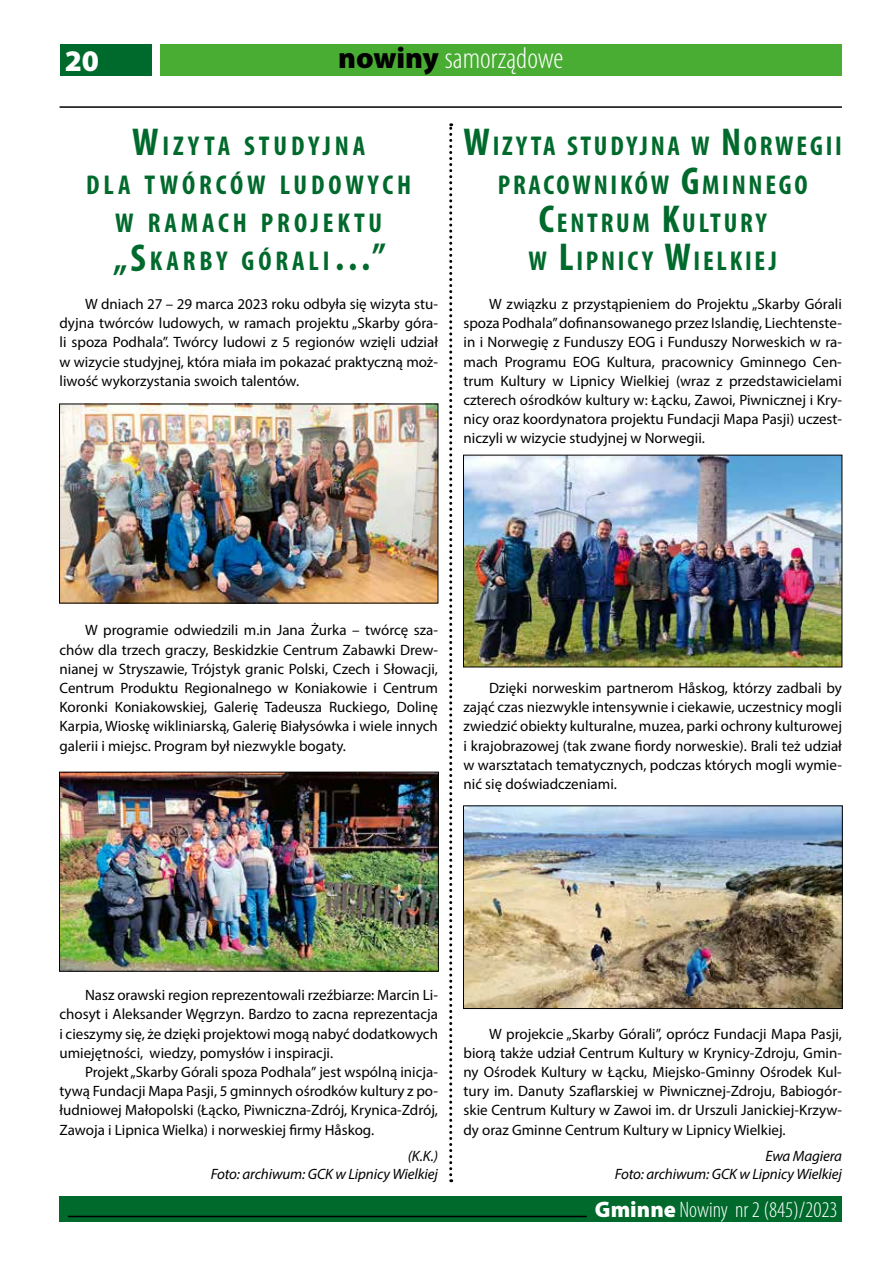
<style>
.page{position:relative;width:893px;height:1263px;background:#fff}
.page>*{position:absolute;margin:0;border:0;box-sizing:border-box;transform-origin:0 0}
.t1{font:300 condensed 30px "Myriad Pro";color:#fff}
.t2{font:900 30px "Myriad Pro";color:#fff}
.t3{font:700 condensed 27.3px/38.4px "Myriad Pro";letter-spacing:.105em;color:#006a2c;text-align:center}
.t4{font:700 condensed 27.3px/38.4px "Myriad Pro";letter-spacing:.145em;color:#006a2c}
.t5{font:300 condensed 22.5px "Myriad Pro";color:#fff}
.t6{font:15px/19.2px "Myriad Pro";color:#000;text-align:justify}
.t7{font:italic 15px/18px "Myriad Pro";letter-spacing:-.01em;color:#000;text-align:right}
.s1{font-weight:900;font-stretch:normal;color:#000}
.s2{font-size:39px}
.s3{font-weight:900;font-stretch:normal}
</style>
<div class="page">
<div style="left:60px;top:1196px;width:782px;height:26px;background:#006a2c"></div>
<hr style="left:60px;top:106px;width:782px;height:2px;background:#000">
<hr style="left:68px;top:1216px;width:519px;height:1px;background:#000">
<div style="left:160px;top:44px;width:682px;height:32px;background:#49ad33"></div>
<div style="left:60px;top:44px;width:91px;height:32px;background:#006a2c"></div>
<img style="left:61px;top:406px;width:375px;height:195px">
<img style="left:61px;top:774px;width:376px;height:195px">
<div style="left:59px;top:772px;width:380px;height:199px;border:1px solid #000"></div>
<img style="left:465px;top:457px;width:375px;height:208px">
<img style="left:465px;top:807px;width:376px;height:200px">
<div style="left:463px;top:805px;width:380px;height:204px;border:1px solid #000"></div>
<svg style="left:449px;top:123px;width:3px;height:1059px"></svg>
<h1 class="t2" style="left:65px;top:41px;width:36px">20</h1>
<h1 class="t1" style="left:338px;top:42px;width:227px"><span class="s1">nowiny</span> samorządowe</h1>
<h2 class="t4" style="left:86px;top:126px;width:281px;text-indent:46px"><span class="s2">W</span>IZYTA STUD YJNA<br>DL A TWÓRCÓW LUD</h2>
<h2 class="t4" style="left:113px;top:165px;width:299px;text-indent:215px">OWYCH<br>W RAMACH PROJEKTU <span class="s2">„S</span>KARBY GÓRALI<span class="s2">…”</span></h2>
<p class="t6" style="left:60px;top:294px;width:380px;text-indent:26px">W dniach 27 – 29 marca 2023 roku odbyła się wizyta stu&shy;dyjna twórców ludowych, w ramach projektu „Skarby góra&shy;li spoza Podhala”. Twórcy ludowi z 5 regionów wzięli udział w wizycie studyjnej, która miała im pokazać praktyczną moż&shy;liwość wykorzystania swoich talentów.</p>
<h2 class="t3" style="left:463px;top:126px;width:380px"><span class="s2">W</span>IZYTA STUDYJNA W <span class="s2">N</span> ORWEGII<br>PRACOWNIKÓW <span class="s2">G</span>MINNEGO<br><span class="s2">C</span>ENTRUM <span class="s2">K</span>ULTURY<br>W <span class="s2">L</span>IPNICY <span class="s2">W</span>IELKIEJ</h2>
<p class="t6" style="left:463px;top:294px;width:380px;text-indent:26px">W związku z przystąpieniem do Projektu „Skarby Górali spoza Podhala” dofinansowanego przez Islandię, Liechtenste&shy;in i Norwegię z Funduszy EOG i Funduszy Norweskich w ra&shy;mach Programu EOG Kultura, pracownicy Gminnego Cen&shy;trum Kultury w Lipnicy Wielkiej (wraz z przedstawicielami czterech ośrodków kultury w: Łącku, Zawoi, Piwnicznej i Kry&shy;nicy oraz koordynatora projektu Fundacji Mapa Pasji) uczest&shy;niczyli w wizycie studyjnej w Norwegii.</p>
<p class="t6" style="left:60px;top:620px;width:380px;text-indent:26px">W programie odwiedzili m.in Jana Żurka – twórcę sza&shy;chów dla trzech graczy, Beskidzkie Centrum Zabawki Drew&shy;nianej w Stryszawie, Trójstyk granic Polski, Czech i Słowacji, Centrum Produktu Regionalnego w Koniakowie i Centrum Koronki Koniakowskiej, Galerię Tadeusza Ruckiego, Dolinę Karpia, Wioskę wikliniarską, Galerię Białysówka i wiele innych galerii i miejsc. Program był niezwykle bogaty.</p>
<p class="t6" style="left:463px;top:678px;width:380px;text-indent:26px">Dzięki norweskim partnerom Håskog, którzy zadbali by zająć czas niezwykle intensywnie i ciekawie, uczestnicy mogli zwiedzić obiekty kulturalne, muzea, parki ochrony kulturowej i krajobrazowej (tak zwane fiordy norweskie). Brali też udział w warsztatach tematycznych, podczas których mogli wymie&shy;nić się doświadczeniami.</p>
<p class="t6" style="left:60px;top:985px;width:380px;text-indent:26px">Nasz orawski region reprezentowali rzeźbiarze: Marcin Li&shy;chosyt i Aleksander Węgrzyn. Bardzo to zacna reprezentacja i cieszymy się, że dzięki projektowi mogą nabyć dodatkowych umiejętności, wiedzy, pomysłów i inspiracji.</p>
<p class="t6" style="left:60px;top:1062px;width:380px;text-indent:26px">Projekt „Skarby Górali spoza Podhala” jest wspólną inicja&shy;tywą Fundacji Mapa Pasji, 5 gminnych ośrodków kultury z po&shy;łudniowej Małopolski (Łącko, Piwniczna-Zdrój, Krynica-Zdrój, Zawoja i Lipnica Wielka) i norweskiej firmy Håskog.</p>
<p class="t7" style="left:211px;top:1147px;width:229px">(K.K.)<br>Foto: archiwum: GCK w Lipnicy Wielkiej</p>
<p class="t6" style="left:463px;top:1024px;width:380px;text-indent:26px">W projekcie „Skarby Górali”, oprócz Fundacji Mapa Pasji, biorą także udział Centrum Kultury w Krynicy-Zdroju, Gmin&shy;ny Ośrodek Kultury w Łącku, Miejsko-Gminny Ośrodek Kul&shy;tury im. Danuty Szaflarskiej w Piwnicznej-Zdroju, Babiogór&shy;skie Centrum Kultury w Zawoi im. dr Urszuli Janickiej-Krzyw&shy;dy oraz Gminne Centrum Kultury w Lipnicy Wielkiej.</p>
<p class="t7" style="left:615px;top:1147px;width:229px">Ewa Magiera<br>Foto: archiwum: GCK w Lipnicy Wielkiej</p>
<h3 class="t5" style="left:595px;top:1198px;width:244px"><span class="s3">Gminne</span> Nowiny nr 2 (845)/2023</h3>
</div>
